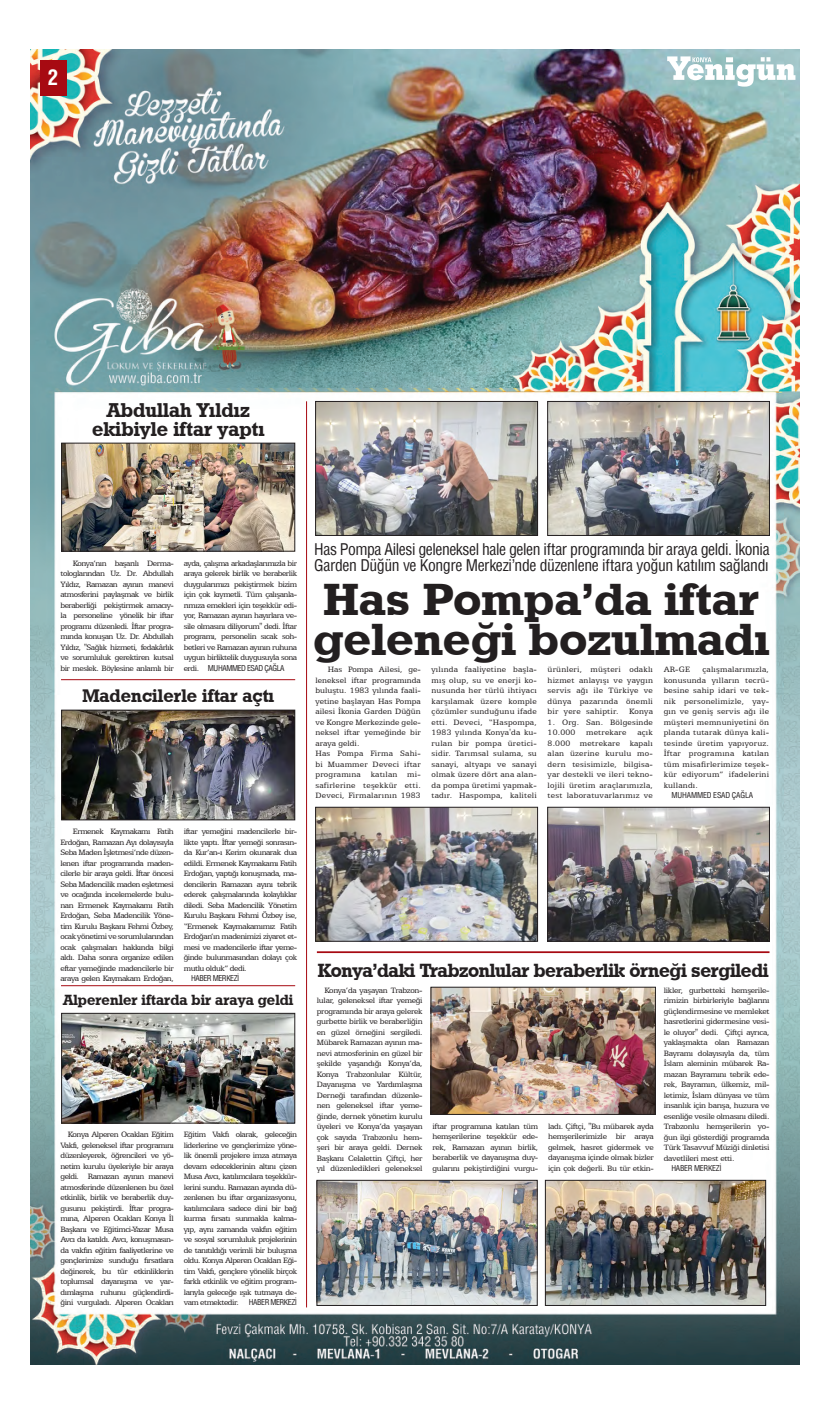
<style>
.page{position:relative;width:831px;height:1414px;background:#fff}
.page>*{position:absolute;margin:0;border:0;box-sizing:border-box;transform-origin:0 0}
.ana{font:45.32px "Geometric Slab 712 BT Bold A";color:#231f20;scale:1.09 1}
.t1{font:700 condensed 21px "Helvetica";color:#fff}
.yatay_baslık{font:20.12px "Geometric Slab 712 BT Bold A";color:#231f20}
.yatay_baslık-2{font:19.25px "Geometric Slab 712 BT Bold A";letter-spacing:-.02em;color:#231f20}
.yatay_baslık-3{font:18.38px "Geometric Slab 712 BT Bold A";color:#231f20}
.üst_ana_baslık{font:condensed 15.75px/16.2px "Helvetica";letter-spacing:-.025em;color:#231f20}
.yatay_baslık-4{font:14.88px "Geometric Slab 712 BT Bold A";color:#231f20}
.metin{font:8.75px/10.5px "Egyptian 505 BT";letter-spacing:-.035em;color:#231f20;text-align:justify}
.metin-2{font:condensed 7.88px "Helvetica";letter-spacing:-.045em;color:#231f20}
.metin-3{font:condensed 7.88px "Helvetica";letter-spacing:-.02em;color:#231f20}
.s1{font-family:"Egyptian 505 BT";font-stretch:normal;font-size:8.75px}
.s2{font-family:"Helvetica";font-stretch:condensed;font-size:7.88px}
</style>
<div class="page">
<img style="left:31px;top:50px;width:769px;height:1314px">
<svg style="left:667px;top:56px;width:128px;height:31px"></svg>
<img style="left:317px;top:403px;width:219px;height:131px">
<div style="left:315px;top:401px;width:223px;height:135px;border:1px solid #231f20"></div>
<img style="left:317px;top:809px;width:219px;height:130px">
<div style="left:315px;top:807px;width:223px;height:134px;border:1px solid #231f20"></div>
<img style="left:433px;top:989px;width:220px;height:123px">
<div style="left:431px;top:987px;width:224px;height:127px;border:1px solid #231f20"></div>
<img style="left:319px;top:1182px;width:216px;height:121px">
<div style="left:317px;top:1180px;width:220px;height:125px;border:1px solid #231f20"></div>
<img style="left:547px;top:1182px;width:217px;height:121px">
<div style="left:545px;top:1180px;width:221px;height:125px;border:1px solid #231f20"></div>
<img style="left:549px;top:403px;width:219px;height:131px">
<div style="left:547px;top:401px;width:223px;height:135px;border:1px solid #231f20"></div>
<img style="left:549px;top:809px;width:219px;height:130px">
<div style="left:547px;top:807px;width:223px;height:134px;border:1px solid #231f20"></div>
<hr style="left:317px;top:951px;width:452px;height:2px;background:#a70a12">
<hr style="left:306px;top:401px;width:1px;height:906px;background:#a70a12">
<img style="left:63px;top:445px;width:230px;height:104px">
<div style="left:61px;top:443px;width:234px;height:108px;border:1px solid #231f20"></div>
<img style="left:63px;top:712px;width:230px;height:106px">
<div style="left:61px;top:710px;width:234px;height:110px;border:1px solid #231f20"></div>
<img style="left:63px;top:1015px;width:230px;height:106px">
<div style="left:61px;top:1013px;width:234px;height:110px;border:1px solid #231f20"></div>
<div style="left:40px;top:60px;width:26px;height:36px;background:#a70a12"></div>
<hr style="left:61px;top:679px;width:234px;height:1px;background:#a70a12">
<hr style="left:61px;top:985px;width:234px;height:1px;background:#a70a12">
<p class="t1" style="left:48px;top:64px;width:12px">2</p>
<p class="yatay_baslık" style="left:107px;top:398px;width:144px">Abdullah Yıldız</p>
<p class="yatay_baslık" style="left:92px;top:417px;width:174px">ekibiyle iftar yaptı</p>
<p class="metin" style="left:60px;top:558px;width:115px;text-indent:12px">Konya’nın başarılı Derma&shy;tologlarından Uz. Dr. Abdullah Yıldız, Ramazan ayının manevi atmosferini paylaşmak ve birlik beraberliği pekiştirmek amacıy&shy;la personeline yönelik bir iftar programı düzenledi. İftar progra&shy;mında konuşan Uz. Dr. Abdullah Yıldız, "Sağlık hizmeti, fedakârlık ve sorumluluk gerektiren kutsal bir meslek. Böylesine anlamlı bir</p>
<p class="metin" style="left:184px;top:558px;width:115px">ayda, çalışma arkadaşlarımızla bir araya gelerek birlik ve beraberlik duygularımızı pekiştirmek bizim için çok kıymetli. Tüm çalışanla&shy;rımıza emekleri için teşekkür edi&shy;yor, Ramazan ayının hayırlara ve&shy;sile olmasını diliyorum" dedi. İftar programı, personelin sıcak soh&shy;betleri ve Ramazan ayının ruhuna uygun birliktelik duygusuyla sona</p>
<p class="metin-2" style="left:184px;top:663px;width:102px"><span class="s1">erdi.</span> ■ MUHAMMED ESAD ÇAĞLA</p>
<p class="yatay_baslık-3" style="left:82px;top:684px;width:193px">Madencilerle iftar açtı</p>
<p class="metin" style="left:60px;top:826px;width:115px;text-indent:12px">Ermenek Kaymakamı Fatih Erdoğan, Ramazan Ayı dolayısıyla Seba Maden İşletmesi’nde düzen&shy;lenen iftar programında maden&shy;cilerle bir araya geldi. İftar öncesi Seba Madencilik maden eşletmesi ve ocağında incelemelerde bulu&shy;nan Ermenek Kaymakamı Fatih Erdoğan, Seba Madencilik Yöne&shy;tim Kurulu Başkanı Fehmi Özbey, ocak yönetimi ve sorumlularından ocak çalışmaları hakkında bilgi aldı. Daha sonra organize edilen eftar yemeğinde madencilerle bir araya gelen Kaymakam Erdoğan,</p>
<p class="metin" style="left:184px;top:826px;width:115px">iftar yemeğini madencilerle bir&shy;likte yaptı. İftar yemeği sonrasın&shy;da Kur’an-ı Kerim okunarak dua edildi. Ermenek Kaymakamı Fatih Erdoğan, yaptığı konuşmada, ma&shy;dencilerin Ramazan ayını tebrik ederek çalışmalarında kolaylıklar diledi. Seba Madencilik Yönetim Kurulu Başkanı Fehmi Özbey ise, “Ermenek Kaymakamımız Fatih Erdoğan’ın madenimizi ziyaret et&shy;mesi ve madencilerle iftar yeme&shy;ğinde bulunmasından dolayı çok mutlu olduk” dedi.</p>
<p class="metin-2" style="left:184px;top:973px;width:57px">■ HABER MERKEZİ</p>
<p class="yatay_baslık-4" style="left:63px;top:991px;width:232px">Alperenler iftarda bir araya geldi</p>
<p class="metin" style="left:60px;top:1129px;width:115px;text-indent:7px">Konya Alperen Ocakları Eğitim Vakfı, geleneksel iftar programını düzenleyerek, öğrencileri ve yö&shy;netim kurulu üyeleriyle bir araya geldi. Ramazan ayının manevi atmosferinde düzenlenen bu özel etkinlik, birlik ve beraberlik duy&shy;gusunu pekiştirdi. İftar progra&shy;mına, Alperen Ocakları Konya İl Başkanı ve Eğitimci-Yazar Musa Avcı da katıldı. Avcı, konuşmasın&shy;da vakfın eğitim faaliyetlerine ve gençlerimize sunduğu fırsatlara değinerek, bu tür etkinliklerin toplumsal dayanışma ve yar&shy;dımlaşma ruhunu güçlendirdi&shy;ğini vurguladı. Alperen Ocakları</p>
<p class="metin" style="left:184px;top:1129px;width:115px">Eğitim Vakfı olarak, geleceğin liderlerine ve gençlerimize yöne&shy;lik önemli projelere imza atmaya devam edeceklerinin altını çizen Musa Avcı, katılımcılara teşekkür&shy;lerini sundu. Ramazan ayında dü&shy;zenlenen bu iftar organizasyonu, katılımcılara sadece dini bir bağ kurma fırsatı sunmakla kalma&shy;yıp, aynı zamanda vakfın eğitim ve sosyal sorumluluk projelerinin de tanıtıldığı verimli bir buluşma oldu. Konya Alperen Ocakları Eği&shy;tim Vakfı, gençlere yönelik birçok farklı etkinlik ve eğitim program&shy;larıyla geleceğe ışık tutmaya de&shy;vam etmektedir. ■ <span class="s2">HABER MERKEZİ</span></p>
<p class="üst_ana_baslık" style="left:314px;top:541px;width:457px">Has Pompa Ailesi geleneksel hale gelen iftar programında bir araya geldi. İkonia<br>Garden Düğün ve Kongre Merkezi’nde düzenlene iftara yoğun katılım sağlandı</p>
<p class="ana" style="left:324px;top:571px;width:401px">Has Pompa’da iftar</p>
<p class="ana" style="left:313px;top:612px;width:420px">geleneği bozulmadı</p>
<p class="metin" style="left:315px;top:664px;width:107px;text-indent:12px">Has Pompa Ailesi, ge&shy;leneksel iftar programında buluştu. 1983 yılında faali&shy;yetine başlayan Has Pompa ailesi İkonia Garden Düğün ve Kongre Merkezinde gele&shy;neksel iftar yemeğinde bir araya geldi.</p>
<p class="metin" style="left:315px;top:748px;width:107px">Has Pompa Firma Sahi&shy;bi Muammer Deveci iftar programına katılan mi&shy;safirlerine teşekkür etti.<br>Deveci, Firmalarının 1983</p>
<p class="metin" style="left:432px;top:664px;width:107px">yılında faaliyetine başla&shy;mış olup, su ve enerji ko&shy;nusunda her türlü ihtiyacı karşılamak üzere komple çözümler sunduğunu ifade etti. Deveci, “Haspompa, 1983 yılında Konya'da ku&shy;rulan bir pompa üretici&shy;sidir. Tarımsal sulama, su sanayi, altyapı ve sanayi olmak üzere dört ana alan&shy;da pompa üretimi yapmak&shy;tadır. Haspompa, kaliteli</p>
<p class="metin" style="left:548px;top:664px;width:107px">ürünleri, müşteri odaklı hizmet anlayışı ve yaygın servis ağı ile Türkiye ve dünya pazarında önemli bir yere sahiptir. Konya</p>
<p class="metin" style="left:548px;top:716px;width:107px">1. Org. San. Bölgesinde 10.000 metrekare açık 8.000 metrekare kapalı alan üzerine kurulu mo&shy;dern tesisimizle, bilgisa&shy;yar destekli ve ileri tekno&shy;lojili üretim araçlarımızla, test laboratuvarlarımız ve</p>
<p class="metin" style="left:664px;top:664px;width:28px">AR-GE</p>
<p class="metin" style="left:664px;top:664px;width:107px;text-indent:39px">çalışmalarımızla, konusunda yılların tecrü&shy;besine sahip idari ve tek&shy;nik personelimizle, yay&shy;gın ve geniş servis ağı ile müşteri memnuniyetini ön planda tutarak dünya kali&shy;tesinde üretim yapıyoruz.<br>İftar programına katılan tüm misafirlerimize teşek&shy;kür ediyorum” ifadelerini kullandı.</p>
<p class="metin-3" style="left:664px;top:790px;width:91px">■ MUHAMMED ESAD ÇAĞLA</p>
<p class="yatay_baslık-2" style="left:318px;top:958px;width:453px">Konya’daki Trabzonlular beraberlik örneği sergiledi</p>
<p class="metin" style="left:317px;top:984px;width:107px;text-indent:7px">Konya’da yaşayan Trabzon&shy;lular, geleneksel iftar yemeği programında bir araya gelerek gurbette birlik ve beraberliğin en güzel örneğini sergiledi.<br>Mübarek Ramazan ayının ma&shy;nevi atmosferinin en güzel bir şekilde yaşandığı Konya’da, Konya Trabzonlular Kültür, Dayanışma ve Yardımlaşma Derneği tarafından düzenle&shy;nen geleneksel iftar yeme&shy;ğinde, dernek yönetim kurulu üyeleri ve Konya’da yaşayan çok sayıda Trabzonlu hem&shy;şeri bir araya geldi. Dernek Başkanı Celalettin Çiftçi, her yıl düzenledikleri geleneksel</p>
<p class="metin" style="left:432px;top:1120px;width:107px">iftar programına katılan tüm hemşerilerine teşekkür ede&shy;rek, Ramazan ayının birlik, beraberlik ve dayanışma duy&shy;gularını pekiştirdiğini vurgu-</p>
<p class="metin" style="left:548px;top:1120px;width:107px">ladı. Çiftçi, "Bu mübarek ayda hemşerilerimizle bir araya gelmek, hasret gidermek ve dayanışma içinde olmak bizler için çok değerli. Bu tür etkin-</p>
<p class="metin" style="left:664px;top:984px;width:107px">likler, gurbetteki hemşerile&shy;rimizin birbirleriyle bağlarını güçlendirmesine ve memleket hasretlerini gidermesine vesi&shy;le oluyor" dedi. Çiftçi ayrıca, yaklaşmakta olan Ramazan Bayramı dolayısıyla da, tüm İslam aleminin mübarek Ra&shy;mazan Bayramını tebrik ede&shy;rek, Bayramın, ülkemiz, mil&shy;letimiz, İslam dünyası ve tüm insanlık için barışa, huzura ve esenliğe vesile olmasını diledi.<br>Trabzonlu hemşerilerin yo&shy;ğun ilgi gösterdiği programda Türk Tasavvuf Müziği dinletisi davetlileri mest etti.</p>
<p class="metin-2" style="left:664px;top:1163px;width:59px">■ HABER MERKEZİ</p>
</div>
